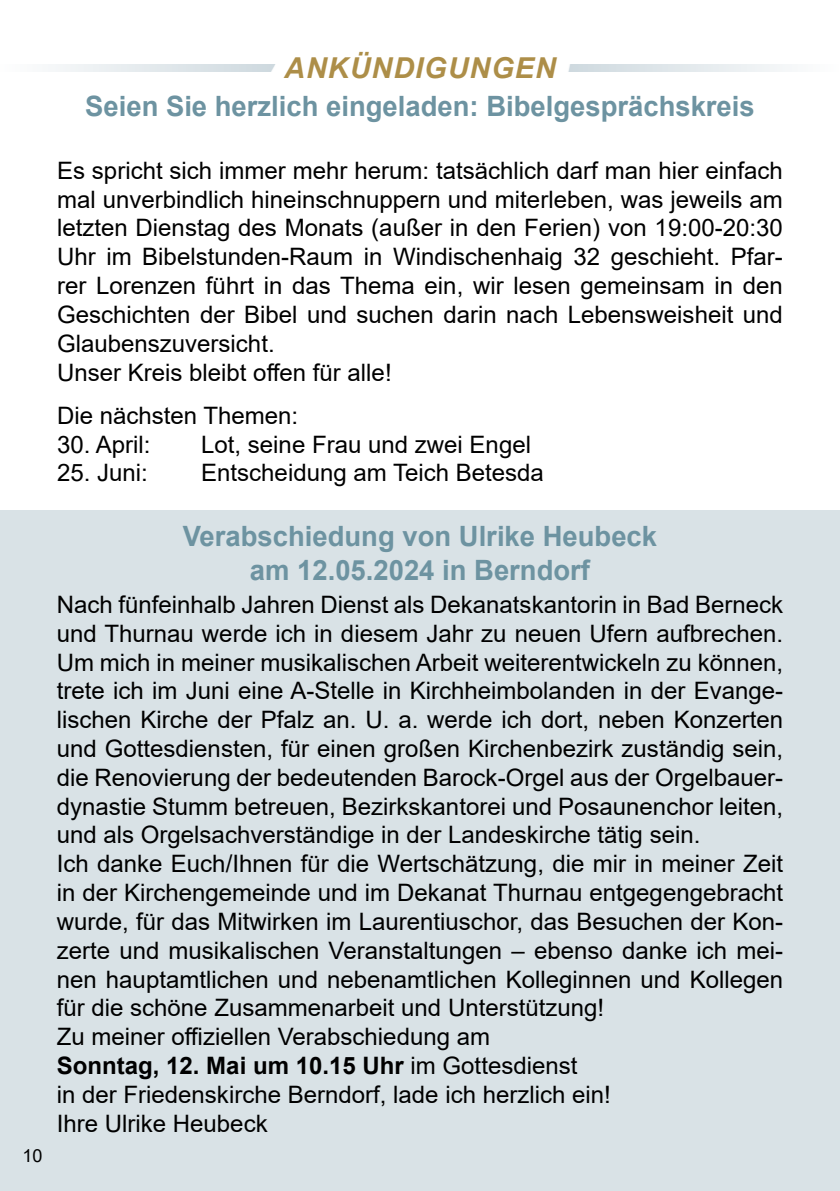
<style>
.page{position:relative;width:840px;height:1191px;background:#fff}
.page>*{position:absolute;margin:0;border:0;box-sizing:border-box;transform-origin:0 0}
.t1{font:italic 700 28.8px "Arial";letter-spacing:.035em;color:#ad8e48}
.t2{font:700 28px/33.6px "Arial";color:#6d93a1;text-align:center}
.t3{font:24px/28.8px "Arial";color:#000}
.t4{font:18px "Arial";color:#000}
.s1{font-weight:700}
</style>
<div class="page">
<svg style="left:571px;top:64px;width:214px;height:7px"></svg>
<svg style="left:55px;top:64px;width:214px;height:7px"></svg>
<div style="left:0;top:510px;width:839px;height:681px;background:#d9e2e6"></div>
<p class="t1" style="left:284px;top:48px;width:208px">ANKÜNDIGUNGEN</p>
<p class="t2" style="left:85px;top:89px;width:670px">Seien Sie herzlich eingeladen: Bibelgesprächskreis</p>
<p class="t3" style="left:57px;top:156px;width:727px">Es spricht sich immer mehr herum: tatsächlich darf man hier einfach mal unverbindlich hineinschnuppern und miterleben, was jeweils am letzten Dienstag des Monats (außer in den Ferien) von 19:00-20:30<br>Uhr im Bibelstunden-Raum in Windischenhaig 32 geschieht. Pfar&shy;rer Lorenzen führt in das Thema ein, wir lesen gemeinsam in den Geschichten der Bibel und suchen darin nach Lebensweisheit und Glaubenszuversicht.<br>Unser Kreis bleibt offen für alle!</p>
<p class="t3" style="left:57px;top:401px;width:243px">Die nächsten Themen:</p>
<p class="t3" style="left:57px;top:429px;width:95px">30. April:</p>
<p class="t3" style="left:201px;top:429px;width:331px">Lot, seine Frau und zwei Engel</p>
<p class="t3" style="left:57px;top:458px;width:92px">25. Juni:</p>
<p class="t3" style="left:201px;top:458px;width:344px">Entscheidung am Teich Betesda</p>
<p class="t4" style="left:22px;top:1142px;width:22px">10</p>
<p class="t2" style="left:183px;top:520px;width:475px">Verabschiedung von Ulrike Heubeck am 12.05.2024 in Berndorf</p>
<p class="t3" style="left:57px;top:590px;width:727px">Nach fünfeinhalb Jahren Dienst als Dekanatskantorin in Bad Berneck und Thurnau werde ich in diesem Jahr zu neuen Ufern aufbrechen.<br>Um mich in meiner musikalischen Arbeit weiterentwickeln zu können, trete ich im Juni eine A-Stelle in Kirchheimbolanden in der Evange&shy;lischen Kirche der Pfalz an. U. a. werde ich dort, neben Konzerten und Gottesdiensten, für einen großen Kirchenbezirk zuständig sein, die Renovierung der bedeutenden Barock-Orgel aus der Orgelbauer&shy;dynastie Stumm betreuen, Bezirkskantorei und Posaunenchor leiten, und als Orgelsachverständige in der Landeskirche tätig sein.<br>Ich danke Euch/Ihnen für die Wertschätzung, die mir in meiner Zeit in der Kirchengemeinde und im Dekanat Thurnau entgegengebracht wurde, für das Mitwirken im Laurentiuschor, das Besuchen der Kon&shy;zerte und musikalischen Veranstaltungen – ebenso danke ich mei&shy;nen hauptamtlichen und nebenamtlichen Kolleginnen und Kollegen für die schöne Zusammenarbeit und Unterstützung!<br>Zu meiner offiziellen Verabschiedung am<br><span class="s1">Sonntag, 12. Mai um 10.15 Uhr</span> im Gottesdienst<br>in der Friedenskirche Berndorf, lade ich herzlich ein!<br>Ihre Ulrike Heubeck</p>
</div>
